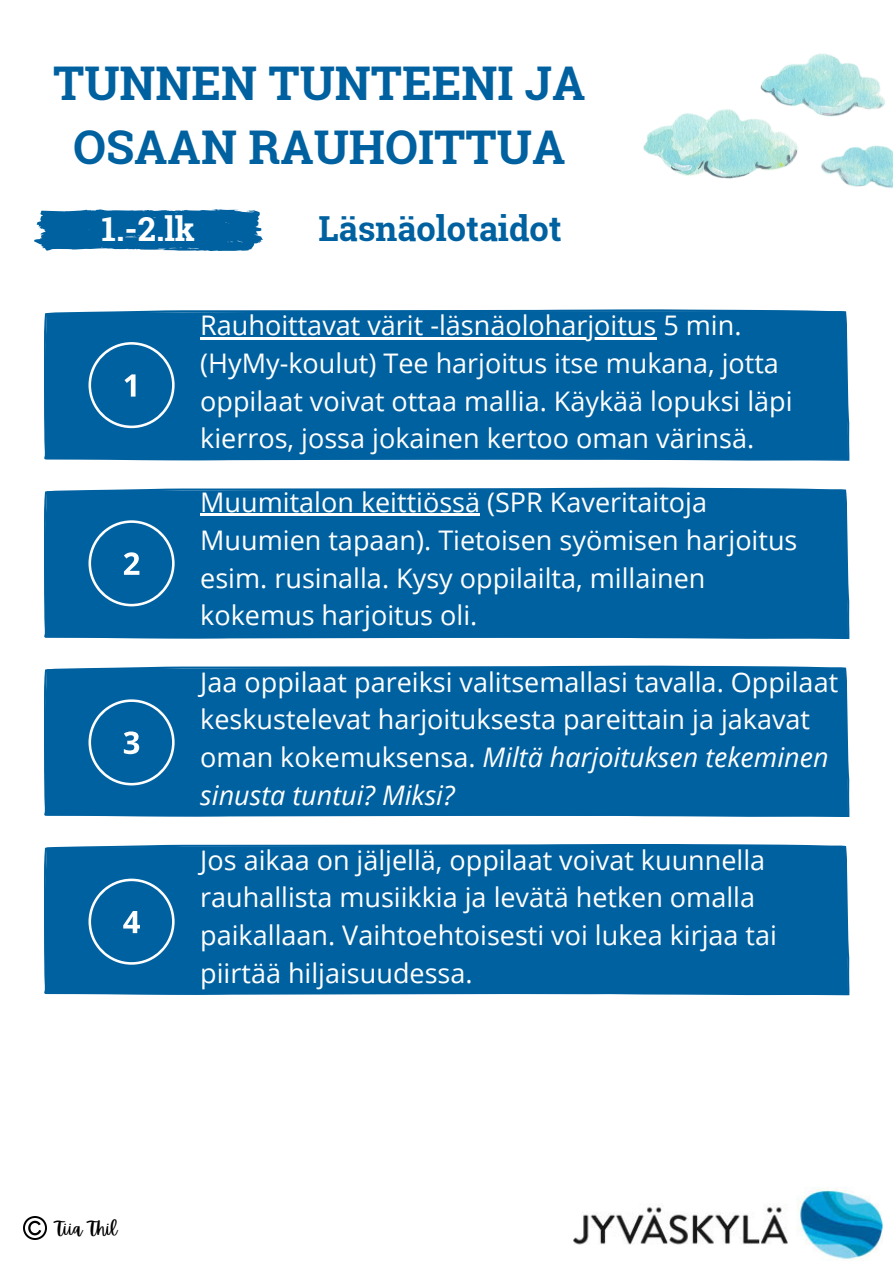
<style>
.page{position:relative;width:893px;height:1263px;background:#fff}
.page>*{position:absolute;margin:0;border:0;box-sizing:border-box;transform-origin:0 0}
.t1{font:700 46.5px/64.7px "Roboto Slab";color:#0061a0;text-align:center}
.t2{font:700 34.5px "Roboto Slab";color:#0061a0}
.t3{font:700 33px "Roboto Slab";color:#fff}
.t4{font:27px/37.7px "Open Sans";color:#fff}
.t5{font:18px "Apricots";color:#000}
.s1{font-style:italic}
</style>
<div class="page">
<div style="left:44px;top:666px;width:805px;height:151px;background:#0061a0"></div>
<div style="left:44px;top:844px;width:805px;height:151px;background:#0061a0"></div>
<div style="left:44px;top:488px;width:805px;height:151px;background:#0061a0"></div>
<div style="left:44px;top:309px;width:805px;height:152px;background:#0061a0"></div>
<svg style="left:88px;top:342px;width:87px;height:86px;background:#1b71aa"></svg>
<svg style="left:88px;top:520px;width:87px;height:86px;background:#1d72aa"></svg>
<svg style="left:88px;top:699px;width:87px;height:86px;background:#1d73aa"></svg>
<svg style="left:88px;top:879px;width:87px;height:86px;background:#1d73aa"></svg>
<hr style="left:200px;top:514px;width:280px;height:2px;background:#fff">
<svg style="left:34px;top:209px;width:229px;height:42px;background:#1d73ab"></svg>
<hr style="left:200px;top:337px;width:456px;height:2px;background:#fff">
<img style="left:643px;top:53px;width:250px;height:135px">
<img style="left:574px;top:1187px;width:308px;height:74px">
<img style="left:24px;top:1216px;width:23px;height:23px">
<p class="t1" style="left:53px;top:49px;width:534px">TUNNEN TUNTEENI JA<br>OSAAN RAUHOITTUA</p>
<p class="t3" style="left:102px;top:206px;width:95px">1.-2.lk</p>
<p class="t2" style="left:319px;top:205px;width:244px">Läsnäolotaidot</p>
<p class="t4" style="left:200px;top:306px;width:543px">Rauhoittavat värit -läsnäoloharjoitus 5 min.</p>
<p class="t4" style="left:200px;top:344px;width:594px">(HyMy-koulut) Tee harjoitus itse mukana, jotta oppilaat voivat ottaa mallia. Käykää lopuksi läpi kierros, jossa jokainen kertoo oman värinsä.</p>
<p class="t4" style="left:200px;top:483px;width:598px">Muumitalon keittiössä (SPR Kaveritaitoja Muumien tapaan). Tietoisen syömisen harjoitus esim. rusinalla. Kysy oppilailta, millainen kokemus harjoitus oli.</p>
<p class="t4" style="left:200px;top:662px;width:639px">Jaa oppilaat pareiksi valitsemallasi tavalla. Oppilaat keskustelevat harjoituksesta pareittain ja jakavat oman kokemuksensa. <span class="s1">Miltä harjoituksen tekeminen sinusta tuntui? Miksi?</span></p>
<p class="t4" style="left:200px;top:840px;width:578px">Jos aikaa on jäljellä, oppilaat voivat kuunnella rauhallista musiikkia ja levätä hetken omalla paikallaan. Vaihtoehtoisesti voi lukea kirjaa tai piirtää hiljaisuudessa.</p>
<p class="t5" style="left:55px;top:1218px;width:63px">Tiia Thil</p>
</div>
